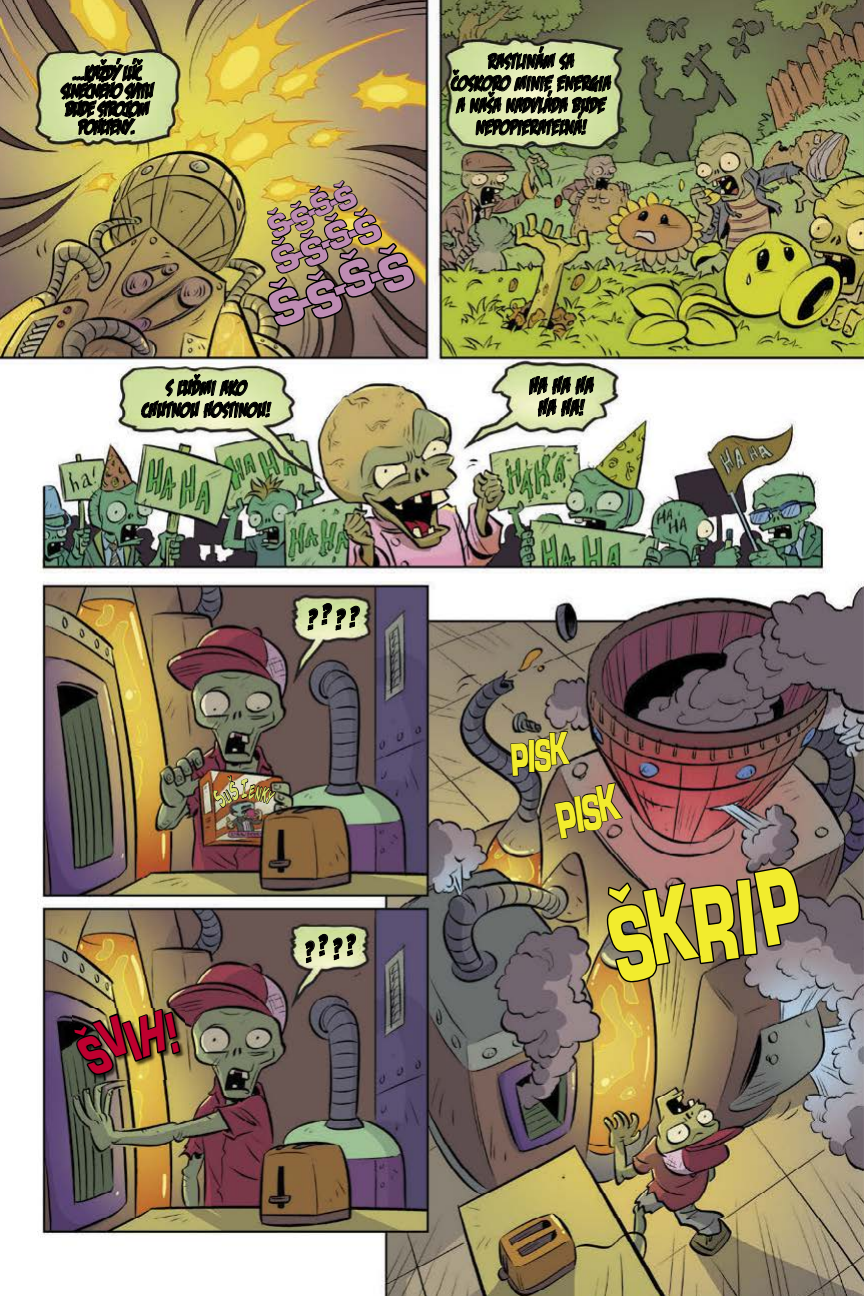
<style>
.page{position:relative;width:864px;height:1296px;background:#fff}
.page>*{position:absolute;margin:0;border:0;box-sizing:border-box;transform-origin:0 0}
.t1{font:900 57.8px "Eurostile TOT";color:#be002f;scale:.67 1}
.t2{font:900 51.6px "Eurostile TOT";color:#be8cb3}
.t3{font:900 39.2px "Eurostile TOT";color:#be8cb3}
.t4{font:900 32.2px "Eurostile TOT";color:#be8cb3}
.t5{font:30.4px "Feastof Flesh BBCE";color:#000;scale:.77 1}
.t6{font:23.4px/22px "Feastof Flesh BBCE";letter-spacing:.04em;color:#000;text-align:center;scale:.77 1}
.t7{font:21.4px/22px "Feastof Flesh BBCE";letter-spacing:.04em;color:#000;text-align:center;scale:.77 1}
.t8{font:21.4px/18px "Feastof Flesh BBCE";letter-spacing:-.03em;color:#000;text-align:center;scale:.77 1}
.s1{font-style:italic}
</style>
<div class="page">
<img style="left:0;top:0;width:864px;height:1296px">
<img style="left:265px;top:179px;width:149px;height:151px">
<img style="left:73px;top:1009px;width:111px;height:70px">
<img style="left:71px;top:1007px;width:111px;height:71px">
<svg style="left:450px;top:46px;width:162px;height:91px;background:#9ba57b"></svg>
<svg style="left:60px;top:58px;width:95px;height:78px;background:#8e9571"></svg>
<svg style="left:141px;top:373px;width:131px;height:46px;background:#9fa77e"></svg>
<svg style="left:307px;top:603px;width:53px;height:28px"></svg>
<svg style="left:305px;top:933px;width:52px;height:31px;background:#b6be90"></svg>
<svg style="left:528px;top:375px;width:67px;height:42px;background:#9da37e"></svg>
<img style="left:211px;top:735px;width:65px;height:91px">
<img style="left:510px;top:730px;width:114px;height:110px">
<img style="left:600px;top:866px;width:205px;height:119px">
<p class="t8" style="left:60px;top:62px;width:121px">...KAŽDÝ LÚČ<br>SLNEČNÉHO SVITU<br>BUDE STROJOM<br>POHLTENÝ.</p>
<h3 class="t4" style="left:263px;top:214px;width:94px;rotate:-25deg">Š-Š-Š-Š</h3>
<h3 class="t3" style="left:266px;top:243px;width:113px;rotate:-22deg">Š-Š-Š-Š</h3>
<h2 class="t2" style="left:261px;top:285px;width:149px;rotate:-20deg">Š-Š-Š-Š</h2>
<p class="t7" style="left:141px;top:375px;width:167px">S ĽUĎMI AKO<br>CHUTNOU HOSTINOU!</p>
<p class="t7" style="left:451px;top:48px;width:208px">RASTLINÁM SA<br>ČOSKORO MINIE ENERGIA<br>A NAŠA NADVLÁDA BUDE<br>NEPOPIERATEĽNÁ!</p>
<p class="t6" style="left:528px;top:372px;width:84px">HA HA HA<br>HA HA!</p>
<h3 class="t5" style="left:306px;top:598px;width:68px">????</h3>
<h1 class="t1" style="left:76px;top:1028px;width:140px;rotate:-20deg"><span class="s1">Š</span>VI<span class="s1">H</span>!</h1>
<h3 class="t5" style="left:301px;top:931px;width:68px;rotate:-6deg">????</h3>
</div>
